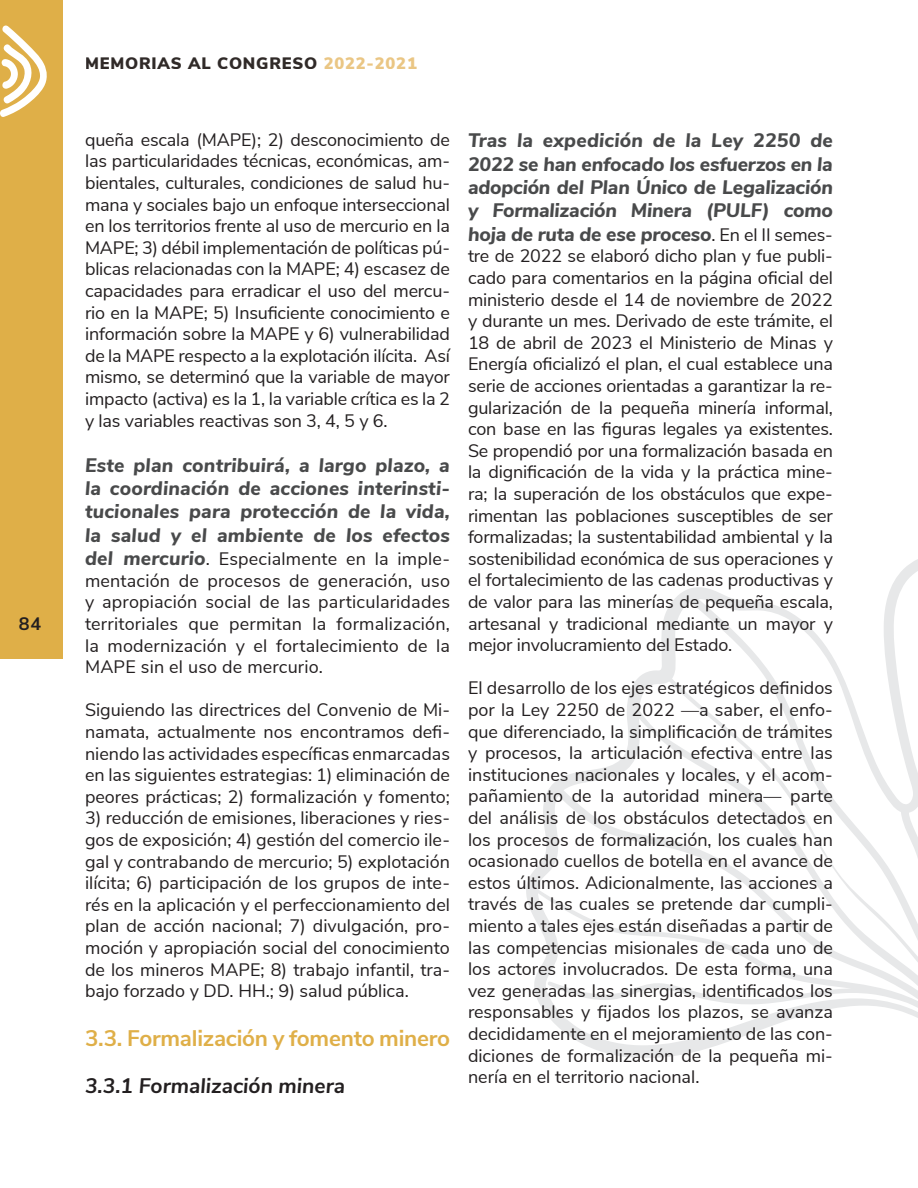
<style>
.page{position:relative;width:918px;height:1188px;background:#fff}
.page>*{position:absolute;margin:0;border:0;box-sizing:border-box;transform-origin:0 0}
.t1{font:700 22.5px "Nunito Sans";letter-spacing:-.01em;color:#dfaf48}
.t2{font:italic 700 21px "Nunito Sans";color:#231f20}
.t3{font:italic 800 19.5px/23.4px "Nunito Sans";letter-spacing:-.005em;color:#494a4b;text-align:justify}
.t4{font:18px/21.6px "Nunito Sans";color:#231f20;text-align:justify}
.t5{font:700 18px "Nunito Sans";color:#231f20}
.t6{font:900 16.5px "Nunito Sans";letter-spacing:.05em;color:#302a28}
.s1{color:#eac684}
.s2{font-weight:800;font-style:italic;font-size:19.5px;color:#494a4b}
.s3{font-weight:400;font-style:normal;font-size:18px;color:#231f20}
</style>
<div class="page">
<div style="left:0;top:0;width:63px;height:659px;background:#dfaf48"></div>
<svg style="left:526px;top:559px;width:392px;height:499px"></svg>
<svg style="left:0;top:25px;width:47px;height:92px"></svg>
<p class="t5" style="left:19px;top:611px;width:24px">84</p>
<p class="t6" style="left:85px;top:51px;width:333px">MEMORIAS AL CONGRESO <span class="s1">2022-2021</span></p>
<p class="t4" style="left:85px;top:128px;width:366px">queña escala (MAPE); 2) desconocimiento de las particularidades técnicas, económicas, am&shy;bientales, culturales, condiciones de salud hu&shy;mana y sociales bajo un enfoque interseccional en los territorios frente al uso de mercurio en la MAPE; 3) débil implementación de políticas pú&shy;blicas relacionadas con la MAPE; 4) escasez de capacidades para erradicar el uso del mercu&shy;rio en la MAPE; 5) Insuficiente conocimiento e información sobre la MAPE y 6) vulnerabilidad de la MAPE respecto a la explotación ilícita. Así mismo, se determinó que la variable de mayor impacto (activa) es la 1, la variable crítica es la 2 y las variables reactivas son 3, 4, 5 y 6.</p>
<p class="t3" style="left:85px;top:452px;width:367px">Este plan contribuirá, a largo plazo, a la coordinación de acciones interinsti&shy;tucionales para protección de la vida, la salud y el ambiente de los efectos</p>
<p class="t4" style="left:85px;top:547px;width:366px"><span class="s2">del mercurio</span>. Especialmente en la imple&shy;mentación de procesos de generación, uso y apropiación social de las particularidades territoriales que permitan la formalización, la modernización y el fortalecimiento de la MAPE sin el uso de mercurio.</p>
<p class="t4" style="left:85px;top:698px;width:366px">Siguiendo las directrices del Convenio de Mi&shy;namata, actualmente nos encontramos defi&shy;niendo las actividades específicas enmarcadas en las siguientes estrategias: 1) eliminación de peores prácticas; 2) formalización y fomento;</p>
<p class="t4" style="left:85px;top:806px;width:366px">3) reducción de emisiones, liberaciones y ries&shy;gos de exposición; 4) gestión del comercio ile&shy;gal y contrabando de mercurio; 5) explotación ilícita; 6) participación de los grupos de inte&shy;rés en la aplicación y el perfeccionamiento del plan de acción nacional; 7) divulgación, pro&shy;moción y apropiación social del conocimiento de los mineros MAPE; 8) trabajo infantil, tra&shy;bajo forzado y DD. HH.; 9) salud pública.</p>
<p class="t1" style="left:85px;top:1021px;width:366px">3.3. Formalización y fomento minero</p>
<p class="t2" style="left:85px;top:1070px;width:262px">3.3.1 Formalización minera</p>
<p class="t3" style="left:468px;top:128px;width:366px">Tras la expedición de la Ley 2250 de 2022 se han enfocado los esfuerzos en la adopción del Plan Único de Legalización y Formalización Minera (PULF) como hoja de ruta de ese proceso<span class="s3">. En el II semes-</span></p>
<p class="t4" style="left:468px;top:244px;width:366px">tre de 2022 se elaboró dicho plan y fue publi&shy;cado para comentarios en la página oficial del ministerio desde el 14 de noviembre de 2022 y durante un mes. Derivado de este trámite, el 18 de abril de 2023 el Ministerio de Minas y Energía oficializó el plan, el cual establece una serie de acciones orientadas a garantizar la re&shy;gularización de la pequeña minería informal, con base en las figuras legales ya existentes.<br>Se propendió por una formalización basada en la dignificación de la vida y la práctica mine&shy;ra; la superación de los obstáculos que expe&shy;rimentan las poblaciones susceptibles de ser formalizadas; la sustentabilidad ambiental y la sostenibilidad económica de sus operaciones y el fortalecimiento de las cadenas productivas y de valor para las minerías de pequeña escala, artesanal y tradicional mediante un mayor y mejor involucramiento del Estado.</p>
<p class="t4" style="left:468px;top:676px;width:366px">El desarrollo de los ejes estratégicos definidos por la Ley 2250 de 2022 —a saber, el enfo&shy;que diferenciado, la simplificación de trámites y procesos, la articulación efectiva entre las instituciones nacionales y locales, y el acom&shy;pañamiento de la autoridad minera— parte del análisis de los obstáculos detectados en los procesos de formalización, los cuales han ocasionado cuellos de botella en el avance de estos últimos. Adicionalmente, las acciones a través de las cuales se pretende dar cumpli&shy;miento a tales ejes están diseñadas a partir de las competencias misionales de cada uno de los actores involucrados. De esta forma, una vez generadas las sinergias, identificados los responsables y fijados los plazos, se avanza decididamente en el mejoramiento de las con&shy;diciones de formalización de la pequeña mi&shy;nería en el territorio nacional.</p>
</div>
